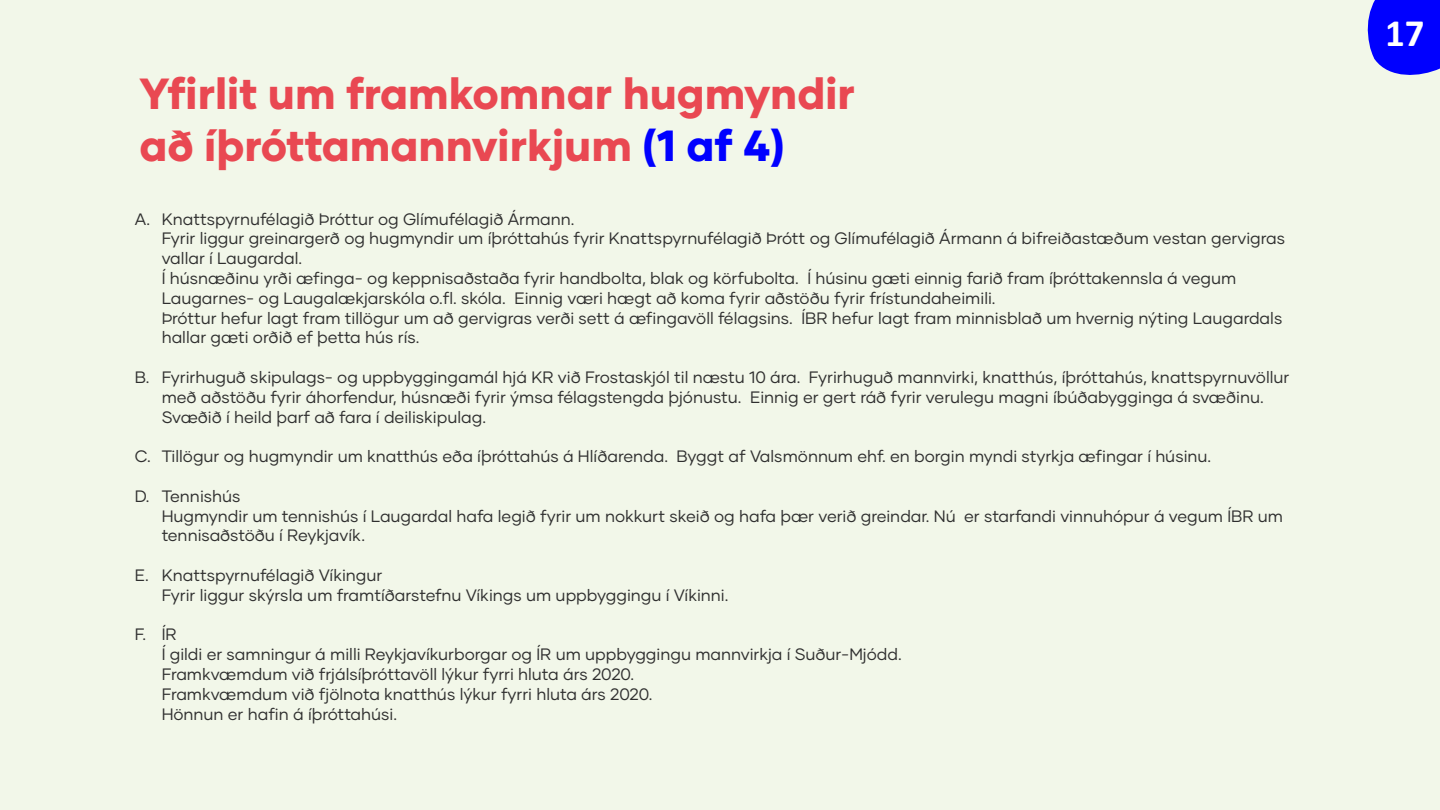
<style>
.page{position:relative;width:1440px;height:810px;background:#f2f7e9}
.page>*{position:absolute;margin:0;border:0;box-sizing:border-box;transform-origin:0 0}
.t1{font:800 43.5px/52.2px "Gilmer";color:#e94852}
.t2{font:700 39px "Calibri";color:#fff}
.t3{font:16.5px/19.8px "Gilmer";color:#2f2f2f}
.s1{color:#00f}
</style>
<div class="page">
<svg style="left:1367px;top:0;width:73px;height:75px;background:#1717fc"></svg>
<h1 class="t1" style="left:140px;top:68px;width:717px">Yfirlit um framkomnar hugmyndir að íþróttamannvirkjum <span class="s1">(1 af 4)</span></h1>
<p class="t3" style="left:162px;top:209px;width:1125px;text-indent:-27px">A. Knattspyrnufélagið Þróttur og Glímufélagið Ármann.<br>Fyrir liggur greinargerð og hugmyndir um íþróttahús fyrir Knattspyrnufélagið Þrótt og Glímufélagið Ármann á bifreiðastæðum vestan gervigras vallar í Laugardal.<br>Í húsnæðinu yrði æfinga- og keppnisaðstaða fyrir handbolta, blak og körfubolta. Í húsinu gæti einnig farið fram íþróttakennsla á vegum Laugarnes- og Laugalækjarskóla o.fl. skóla. Einnig væri hægt að koma fyrir aðstöðu fyrir frístundaheimili.<br>Þróttur hefur lagt fram tillögur um að gervigras verði sett á æfingavöll félagsins. ÍBR hefur lagt fram minnisblað um hvernig nýting Laugardals hallar gæti orðið ef þetta hús rís.</p>
<p class="t3" style="left:162px;top:367px;width:1129px;text-indent:-27px">B. Fyrirhuguð skipulags- og uppbyggingamál hjá KR við Frostaskjól til næstu 10 ára. Fyrirhuguð mannvirki, knatthús, íþróttahús, knattspyrnuvöllur með aðstöðu fyrir áhorfendur, húsnæði fyrir ýmsa félagstengda þjónustu. Einnig er gert ráð fyrir verulegu magni íbúðabygginga á svæðinu.<br>Svæðið í heild þarf að fara í deiliskipulag.</p>
<p class="t3" style="left:135px;top:446px;width:1078px">C. Tillögur og hugmyndir um knatthús eða íþróttahús á Hlíðarenda. Byggt af Valsmönnum ehf. en borgin myndi styrkja æfingar í húsinu.</p>
<p class="t3" style="left:162px;top:486px;width:1123px;text-indent:-27px">D. Tennishús<br>Hugmyndir um tennishús í Laugardal hafa legið fyrir um nokkurt skeið og hafa þær verið greindar. Nú er starfandi vinnuhópur á vegum ÍBR um tennisaðstöðu í Reykjavík.</p>
<p class="t3" style="left:162px;top:565px;width:568px;text-indent:-27px">E. Knattspyrnufélagið Víkingur<br>Fyrir liggur skýrsla um framtíðarstefnu Víkings um uppbyggingu í Víkinni.</p>
<p class="t3" style="left:162px;top:625px;width:742px;text-indent:-27px">F. ÍR<br>Í gildi er samningur á milli Reykjavíkurborgar og ÍR um uppbyggingu mannvirkja í Suður-Mjódd.<br>Framkvæmdum við frjálsíþróttavöll lýkur fyrri hluta árs 2020.<br>Framkvæmdum við fjölnota knatthús lýkur fyrri hluta árs 2020.<br>Hönnun er hafin á íþróttahúsi.</p>
<h2 class="t2" style="left:1385px;top:9px;width:41px">17</h2>
</div>
